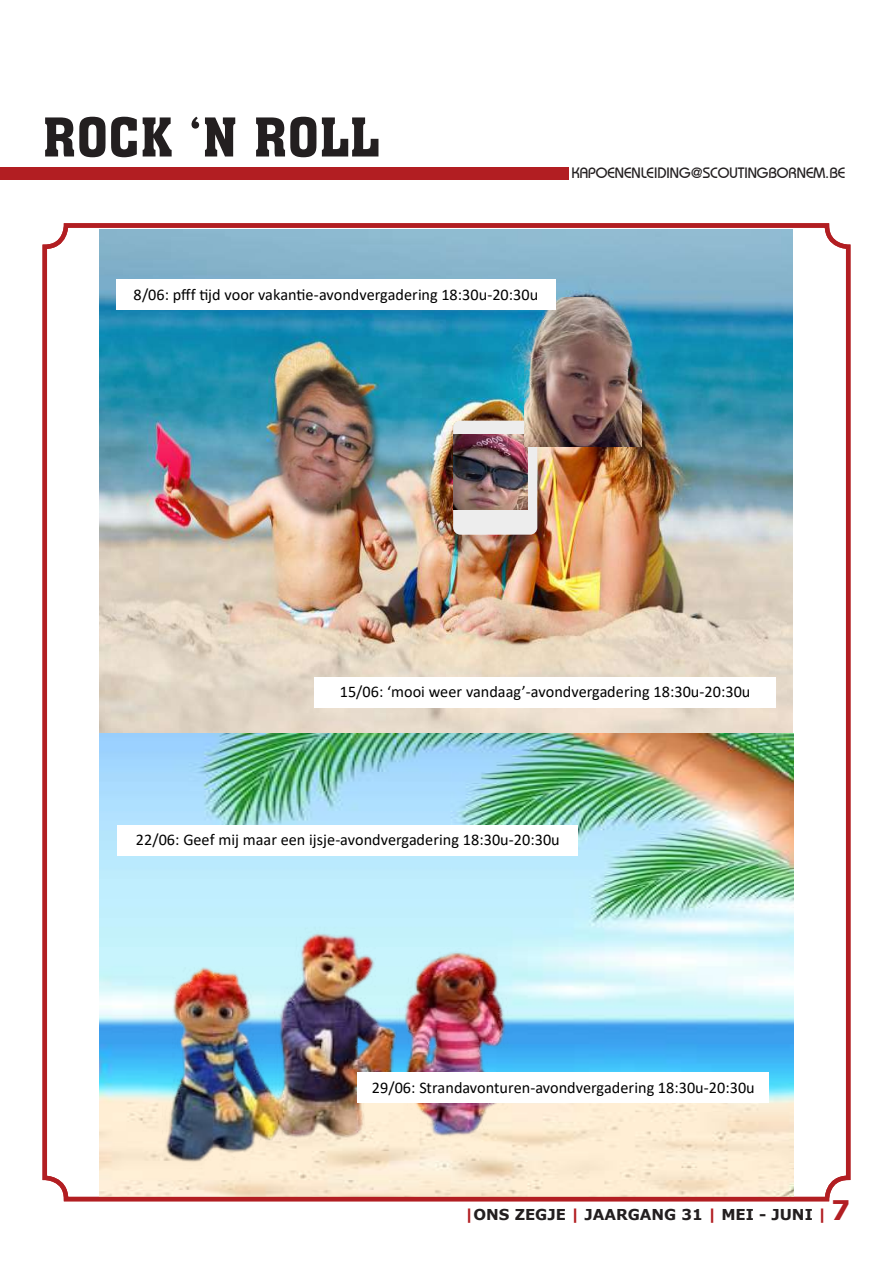
<style>
.page{position:relative;width:893px;height:1263px;background:#fff}
.page>*{position:absolute;margin:0;border:0;box-sizing:border-box;transform-origin:0 0}
.t1{font:52.5px "Aachen BT";color:#231f20}
.t2{font:16.2px "Calibri";letter-spacing:.005em;color:#000}
.t3{font:15px "Bimini Normal";color:#231f20}
.t4{font:700 15px "Verdana";color:#231f20}
.s1{color:#b21e22}
.s2{font-size:27px;color:#b21e22}
</style>
<div class="page">
<div style="left:0;top:167px;width:569px;height:13px;background:#b21e22"></div>
<img style="left:100px;top:229px;width:692px;height:505px">
<img style="left:100px;top:734px;width:693px;height:462px">
<img style="left:452px;top:534px;width:87px;height:116px">
<div style="left:453px;top:421px;width:84px;height:114px;background:#ededed;border-radius:7px"></div>
<img style="left:453px;top:434px;width:74px;height:76px">
<img style="left:524px;top:297px;width:117px;height:149px">
<img style="left:268px;top:358px;width:114px;height:165px">
<div style="left:116px;top:279px;width:440px;height:31px;background:#fff"></div>
<div style="left:314px;top:677px;width:462px;height:31px;background:#fff"></div>
<div style="left:118px;top:825px;width:460px;height:31px;background:#fff"></div>
<img style="left:112px;top:907px;width:431px;height:289px">
<div style="left:358px;top:1072px;width:411px;height:31px;background:#fff"></div>
<div style="left:43px;top:223px;width:807px;height:978px;border:4px solid #b21e22;border-radius:21px"></div>
<h1 class="t1" style="left:43px;top:104px;width:339px">ROCK ‘N ROLL</h1>
<p class="t3" style="left:571px;top:164px;width:275px">KAPOENENLEIDING@SCOUTINGBORNEM.BE</p>
<p class="t2" style="left:134px;top:283px;width:406px">8/06: pfff Djd voor vakanDe-avondvergadering 18:30u-20:30u</p>
<p class="t2" style="left:340px;top:681px;width:412px">15/06: ‘mooi weer vandaag’-avondvergadering 18:30u-20:30u</p>
<p class="t2" style="left:136px;top:829px;width:425px">22/06: Geef mij maar een ijsje-avondvergadering 18:30u-20:30u</p>
<p class="t2" style="left:372px;top:1076px;width:384px">29/06: Strandavonturen-avondvergadering 18:30u-20:30u</p>
<p class="t4" style="left:465px;top:1205px;width:387px"><span class="s1">|</span>ONS ZEGJE <span class="s1">|</span> JAARGANG 31 <span class="s1">|</span> MEI - JUNI <span class="s1">|</span> <span class="s2">7</span></p>
</div>
